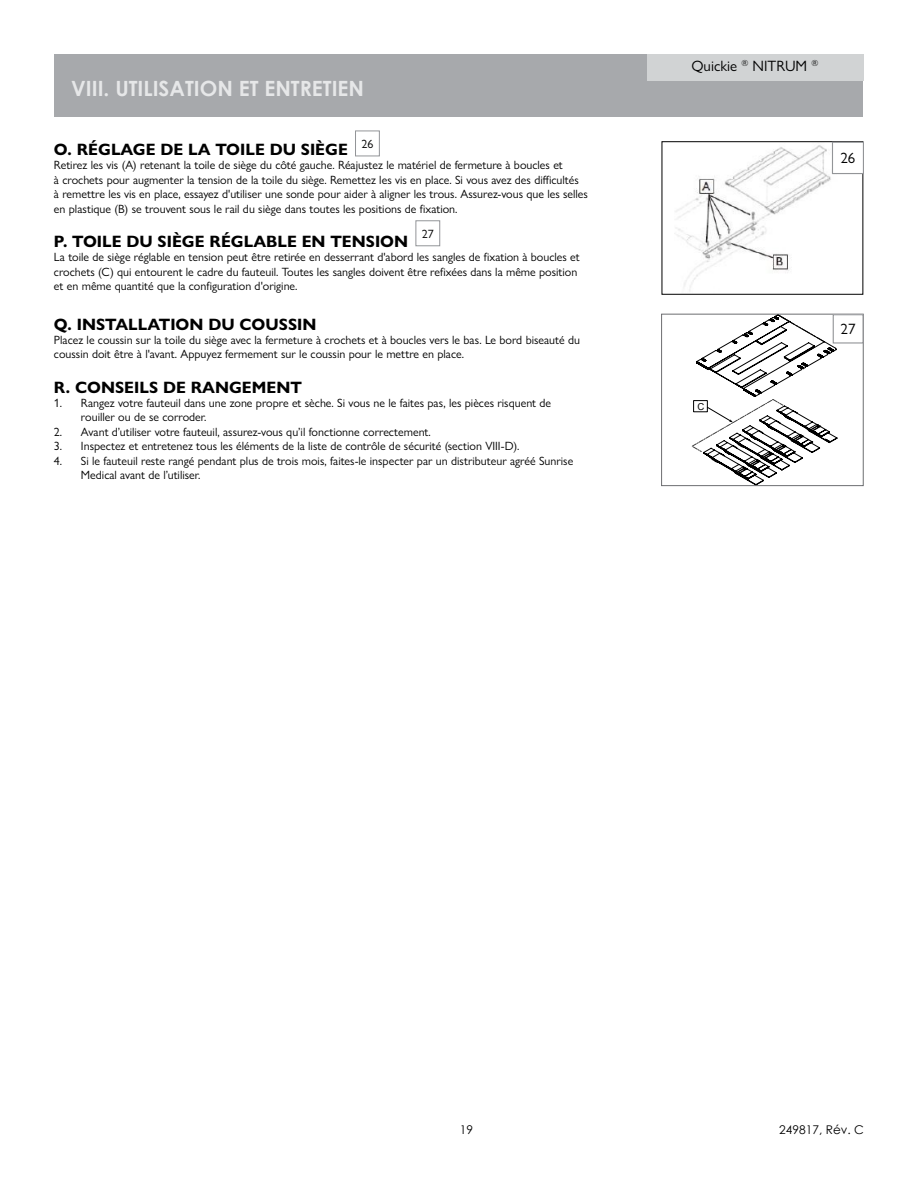
<style>
.page{position:relative;width:918px;height:1188px;background:#fff}
.page>*{position:absolute;margin:0;border:0;box-sizing:border-box;transform-origin:0 0}
.t1{font:700 21px "Century Gothic";color:#e6e7e8}
.t2{font:700 16.5px "Gill Sans Nova";color:#000}
.t3{font:15px "Gill Sans Nova";color:#000}
.t4{font:12px/14.4px "Gill Sans Nova";color:#000}
.t5{font:12px "Century Gothic";color:#000}
.t6{font:9.6px "Arial";color:#000}
</style>
<div class="page">
<div style="left:54px;top:54px;width:809px;height:63px;background:#a7a9ac"></div>
<div style="left:647px;top:54px;width:217px;height:26px;background:#d1d3d4"></div>
<div style="left:355px;top:130px;width:25px;height:26px;border:1px solid #939598"></div>
<div style="left:415px;top:220px;width:25px;height:26px;border:1px solid #939598"></div>
<img style="left:674px;top:145px;width:187px;height:146px">
<div style="left:662px;top:141px;width:201px;height:154px;border:1px solid #000"></div>
<div style="left:832px;top:142px;width:31px;height:32px;background:#fff"></div>
<div style="left:832px;top:142px;width:32px;height:32px;border:1px solid #939598"></div>
<svg style="left:692px;top:316px;width:145px;height:168px"></svg>
<div style="left:661px;top:314px;width:203px;height:172px;border:1px solid #6d6e71"></div>
<div style="left:833px;top:315px;width:30px;height:28px;background:#fff"></div>
<div style="left:833px;top:314px;width:31px;height:30px;border:1px solid #939598"></div>
<h1 class="t1" style="left:71px;top:79px;width:294px">VIII. UTILISATION ET ENTRETIEN</h1>
<p class="t4" style="left:361px;top:138px;width:13px">26</p>
<h2 class="t2" style="left:54px;top:140px;width:295px">O. RÉGLAGE DE LA TOILE DU SIÈGE</h2>
<p class="t4" style="left:54px;top:159px;width:536px">Retirez les vis (A) retenant la toile de siège du côté gauche. Réajustez le matériel de fermeture à boucles et<br>à crochets pour augmenter la tension de la toile du siège. Remettez les vis en place. Si vous avez des difficultés<br>à remettre les vis en place, essayez d'utiliser une sonde pour aider à aligner les trous. Assurez-vous que les selles en plastique (B) se trouvent sous le rail du siège dans toutes les positions de fixation.</p>
<h2 class="t2" style="left:54px;top:232px;width:356px">P. TOILE DU SIÈGE RÉGLABLE EN TENSION</h2>
<p class="t4" style="left:54px;top:251px;width:527px">La toile de siège réglable en tension peut être retirée en desserrant d'abord les sangles de fixation à boucles et crochets (C) qui entourent le cadre du fauteuil. Toutes les sangles doivent être refixées dans la même position et en même quantité que la configuration d'origine.</p>
<h2 class="t2" style="left:54px;top:315px;width:264px">Q. INSTALLATION DU COUSSIN</h2>
<p class="t4" style="left:54px;top:334px;width:527px">Placez le coussin sur la toile du siège avec la fermeture à crochets et à boucles vers le bas. Le bord biseauté du coussin doit être à l'avant. Appuyez fermement sur le coussin pour le mettre en place.</p>
<h2 class="t2" style="left:54px;top:378px;width:249px">R. CONSEILS DE RANGEMENT</h2>
<p class="t4" style="left:81px;top:397px;width:472px;text-indent:-27px">1. Rangez votre fauteuil dans une zone propre et sèche. Si vous ne le faites pas, les pièces risquent de rouiller ou de se corroder.</p>
<p class="t4" style="left:54px;top:426px;width:378px">2. Avant d’utiliser votre fauteuil, assurez-vous qu’il fonctionne correctement.</p>
<p class="t4" style="left:54px;top:440px;width:467px">3. Inspectez et entretenez tous les éléments de la liste de contrôle de sécurité (section VIII-D).</p>
<p class="t4" style="left:81px;top:455px;width:494px;text-indent:-27px">4. Si le fauteuil reste rangé pendant plus de trois mois, faites-le inspecter par un distributeur agréé Sunrise<br>Medical avant de l’utiliser.</p>
<p class="t4" style="left:422px;top:228px;width:13px">27</p>
<p class="t3" style="left:691px;top:58px;width:128px">Quickie <sup>®</sup> NITRUM <sup>®</sup></p>
<p class="t3" style="left:840px;top:153px;width:16px">26</p>
<p class="t6" style="left:697px;top:401px;width:8px">C</p>
<p class="t3" style="left:841px;top:324px;width:16px">27</p>
<p class="t5" style="left:460px;top:1124px;width:15px">19</p>
<p class="t5" style="left:779px;top:1124px;width:86px">249817, Rév. C</p>
</div>
